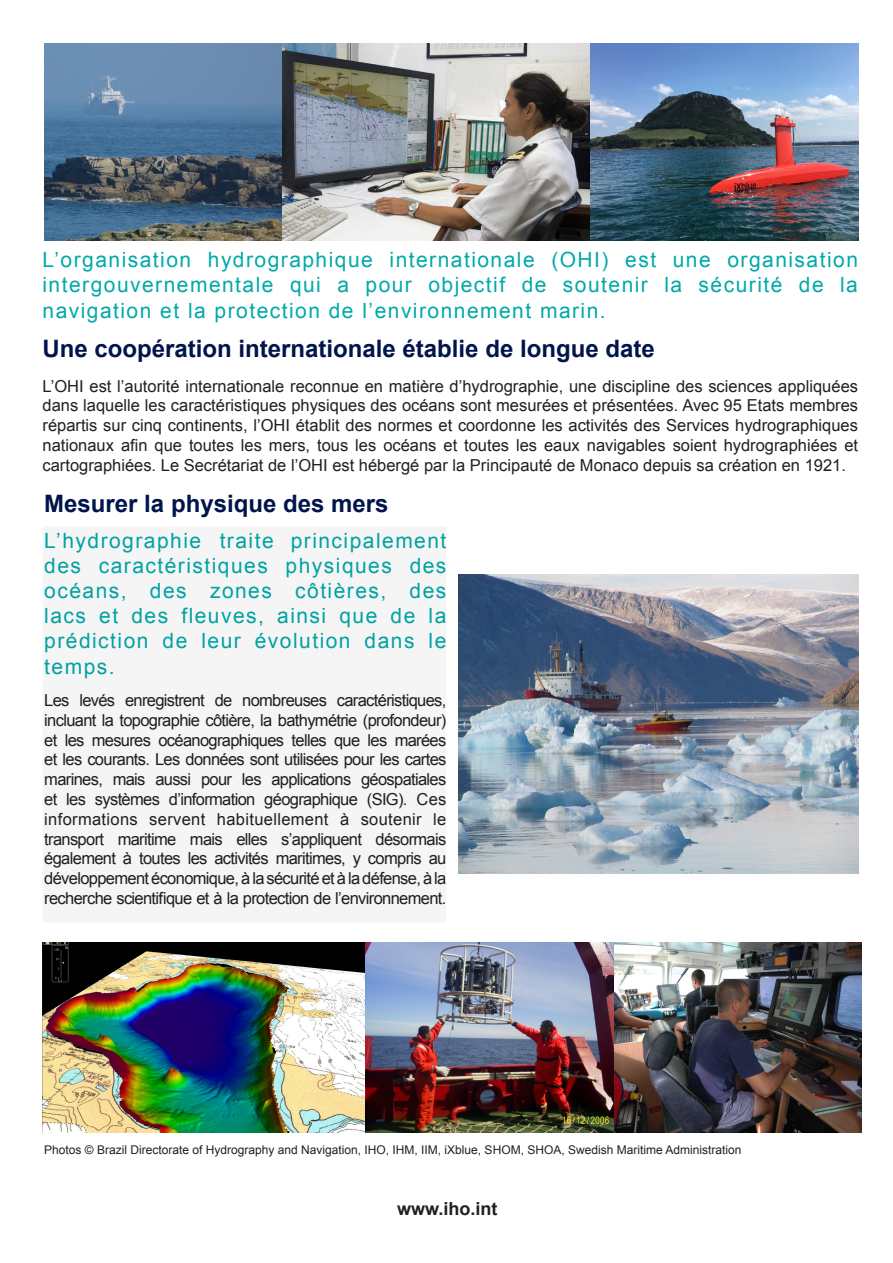
<style>
.page{position:relative;width:893px;height:1263px;background:#fff}
.page>*{position:absolute;margin:0;border:0;box-sizing:border-box;transform-origin:0 0}
.t1{font:700 24px "Arial";color:#00154c}
.t2{font:21px/25.2px "Arial";letter-spacing:.07em;color:#00a9a9;text-align:justify}
.t3{font:700 18px "Arial";color:#231f20}
.t4{font:16.5px/19.8px "Arial";letter-spacing:-.02em;color:#231f20;text-align:justify}
.t5{font:12px "Arial";color:#231f20}
</style>
<div class="page">
<img style="left:44px;top:43px;width:238px;height:197px">
<img style="left:282px;top:43px;width:576px;height:197px">
<img style="left:459px;top:574px;width:399px;height:299px">
<img style="left:43px;top:942px;width:323px;height:190px">
<img style="left:366px;top:942px;width:495px;height:190px">
<div style="left:43px;top:527px;width:403px;height:395px;background:#f5f5f5"></div>
<p class="t2" style="left:43px;top:247px;width:817px">L’organisation hydrographique internationale (OHI) est une organisation intergouvernementale qui a pour objectif de soutenir la sécurité de la navigation et la protection de l’environnement marin.</p>
<p class="t1" style="left:43px;top:333px;width:614px">Une coopération internationale établie de longue date</p>
<p class="t4" style="left:43px;top:376px;width:817px">L’OHI est l’autorité internationale reconnue en matière d’hydrographie, une discipline des sciences appliquées dans laquelle les caractéristiques physiques des océans sont mesurées et présentées. Avec 95 Etats membres répartis sur cinq continents, l’OHI établit des normes et coordonne les activités des Services hydrographiques nationaux afin que toutes les mers, tous les océans et toutes les eaux navigables soient hydrographiées et cartographiées. Le Secrétariat de l’OHI est hébergé par la Principauté de Monaco depuis sa création en 1921.</p>
<p class="t1" style="left:44px;top:487px;width:346px">Mesurer la physique des mers</p>
<p class="t2" style="left:44px;top:528px;width:404px">L’hydrographie traite principalement des caractéristiques physiques des océans, des zones côtières, des lacs et des fleuves, ainsi que de la prédiction de leur évolution dans le temps.</p>
<p class="t4" style="left:44px;top:690px;width:404px">Les levés enregistrent de nombreuses caractéristiques, incluant la topographie côtière, la bathymétrie (profondeur) et les mesures océanographiques telles que les marées et les courants. Les données sont utilisées pour les cartes marines, mais aussi pour les applications géospatiales et les systèmes d’information géographique (SIG). Ces informations servent habituellement à soutenir le transport maritime mais elles s’appliquent désormais également à toutes les activités maritimes, y compris au développement économique, à la sécurité et à la défense, à la recherche scientifique et à la protection de l’environnement.</p>
<p class="t5" style="left:44px;top:1142px;width:699px">Photos © Brazil Directorate of Hydrography and Navigation, IHO, IHM, IIM, iXblue, SHOM, SHOA, Swedish Maritime Administration</p>
<p class="t3" style="left:397px;top:1197px;width:102px">www.iho.int</p>
</div>
